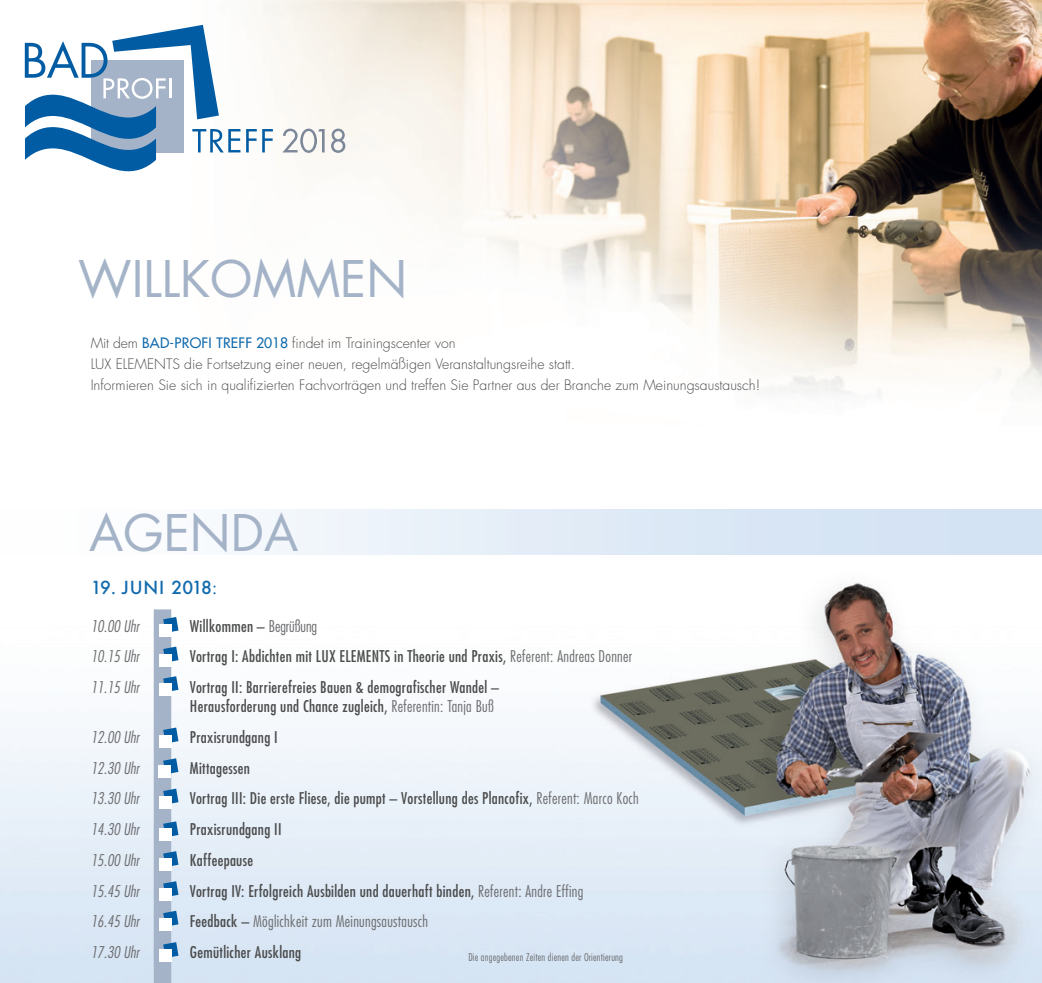
<style>
.page{position:relative;width:1042px;height:983px;background:#fff}
.page>*{position:absolute;margin:0;border:0;box-sizing:border-box;transform-origin:0 0}
.t1{font:49px "Futura";color:#a4b3c7}
.t2{font:500 17.5px "Futura";color:#116bad}
.t3{font:condensed 15.75px/19.2px "Futura";letter-spacing:.02em;color:#4b4c4d}
.t4{font:italic 300 condensed 15.75px "Futura";color:#6c6d70}
.t5{font:300 condensed 15.75px "Futura";letter-spacing:.02em;color:#6c6d70}
.t6{font:300 14px/21px "Futura";color:#4b4c4d}
.t7{font:300 condensed 10.5px "Futura";letter-spacing:.02em;color:#6c6d70}
.s1{font-weight:400;color:#116bad}
.s2{font-weight:400}
.s3{font-weight:300;color:#6c6d70}
.s4{font-weight:400;color:#4b4c4d}
</style>
<div class="page">
<img style="left:0;top:0;width:1042px;height:982px">
<div style="left:0;top:509px;width:1042px;height:45px;background:linear-gradient(to right,#fffffe,#cddff2)"></div>
<div style="left:154px;top:609px;width:17px;height:373px;background:#a4b3c7"></div>
<svg style="left:163px;top:616px;width:15px;height:16px"></svg>
<div style="left:159px;top:624px;width:12px;height:12px;background:#fff"></div>
<svg style="left:163px;top:646px;width:15px;height:16px"></svg>
<div style="left:159px;top:653px;width:12px;height:13px;background:#fff"></div>
<svg style="left:163px;top:727px;width:15px;height:16px"></svg>
<div style="left:159px;top:734px;width:12px;height:13px;background:#fff"></div>
<svg style="left:163px;top:676px;width:15px;height:16px"></svg>
<div style="left:159px;top:683px;width:12px;height:12px;background:#fff"></div>
<svg style="left:163px;top:758px;width:15px;height:16px"></svg>
<div style="left:159px;top:765px;width:12px;height:12px;background:#fff"></div>
<svg style="left:163px;top:821px;width:15px;height:16px"></svg>
<div style="left:159px;top:828px;width:12px;height:12px;background:#fff"></div>
<svg style="left:163px;top:850px;width:15px;height:16px"></svg>
<div style="left:159px;top:858px;width:12px;height:12px;background:#fff"></div>
<svg style="left:163px;top:788px;width:15px;height:16px"></svg>
<div style="left:159px;top:795px;width:12px;height:13px;background:#fff"></div>
<svg style="left:163px;top:881px;width:15px;height:15px"></svg>
<div style="left:159px;top:888px;width:12px;height:12px;background:#fff"></div>
<svg style="left:163px;top:910px;width:15px;height:16px"></svg>
<div style="left:159px;top:917px;width:12px;height:13px;background:#fff"></div>
<svg style="left:163px;top:941px;width:15px;height:16px"></svg>
<div style="left:159px;top:949px;width:12px;height:12px;background:#fff"></div>
<svg style="left:25px;top:25px;width:215px;height:174px"></svg>
<svg style="left:246px;top:129px;width:27px;height:23px"></svg>
<svg style="left:282px;top:129px;width:43px;height:24px"></svg>
<svg style="left:331px;top:129px;width:14px;height:24px"></svg>
<h1 class="t1" style="left:78px;top:245px;width:330px">WILLKOMMEN</h1>
<p class="t6" style="left:91px;top:332px;width:671px">Mit dem <span class="s1">BAD-PROFI TREFF 2018</span> findet im Trainingscenter von<br>LUX ELEMENTS die Fortsetzung einer neuen, regelmäßigen Veranstaltungsreihe statt.<br>Informieren Sie sich in qualifizierten Fachvorträgen und treffen Sie Partner aus der Branche zum Meinungsaustausch!</p>
<h1 class="t1" style="left:89px;top:499px;width:210px">AGENDA</h1>
<p class="t2" style="left:91px;top:575px;width:128px">19. JUNI 2018<span class="s2">:</span></p>
<p class="t4" style="left:91px;top:616px;width:50px">10.00 Uhr</p>
<p class="t3" style="left:190px;top:615px;width:129px">Willkommen – <span class="s3">Begrüßung</span></p>
<p class="t4" style="left:91px;top:646px;width:50px">10.15 Uhr</p>
<p class="t3" style="left:190px;top:646px;width:444px">Vortrag I: Abdichten mit LUX ELEMENTS in Theorie und Praxis, <span class="s3">Referent: Andreas Donner</span></p>
<p class="t4" style="left:91px;top:677px;width:50px">11.15 Uhr</p>
<p class="t3" style="left:190px;top:677px;width:311px">Vortrag II: Barrierefreies Bauen &amp; demografischer Wandel –<br>Herausforderung und Chance zugleich, <span class="s3">Referentin: Tanja Buß</span></p>
<p class="t4" style="left:91px;top:727px;width:50px">12.00 Uhr</p>
<p class="t3" style="left:190px;top:727px;width:89px">Praxisrundgang I</p>
<p class="t4" style="left:91px;top:758px;width:50px">12.30 Uhr</p>
<p class="t3" style="left:190px;top:757px;width:61px">Mittagessen</p>
<p class="t4" style="left:91px;top:788px;width:50px">13.30 Uhr</p>
<p class="t3" style="left:190px;top:788px;width:450px">Vortrag III: Die erste Fliese, die pumpt – Vorstellung des Plancofix, <span class="s3">Referent: Marco Koch</span></p>
<p class="t4" style="left:91px;top:819px;width:50px">14.30 Uhr</p>
<p class="t3" style="left:190px;top:819px;width:93px">Praxisrundgang II</p>
<p class="t4" style="left:91px;top:850px;width:50px">15.00 Uhr</p>
<p class="t3" style="left:190px;top:849px;width:65px">Kaffeepause</p>
<p class="t4" style="left:91px;top:880px;width:50px">15.45 Uhr</p>
<p class="t3" style="left:190px;top:880px;width:395px">Vortrag IV: Erfolgreich Ausbilden und dauerhaft binden, <span class="s3">Referent: Andre Effing</span></p>
<p class="t4" style="left:91px;top:911px;width:50px">16.45 Uhr</p>
<p class="t5" style="left:190px;top:911px;width:240px"><span class="s4">Feedback –</span> Möglichkeit zum Meinungsaustausch</p>
<p class="t4" style="left:91px;top:941px;width:50px">17.30 Uhr</p>
<p class="t3" style="left:190px;top:941px;width:113px">Gemütlicher Ausklang</p>
<p class="t7" style="left:468px;top:949px;width:156px">Die angegebenen Zeiten dienen der Orientierung</p>
</div>
